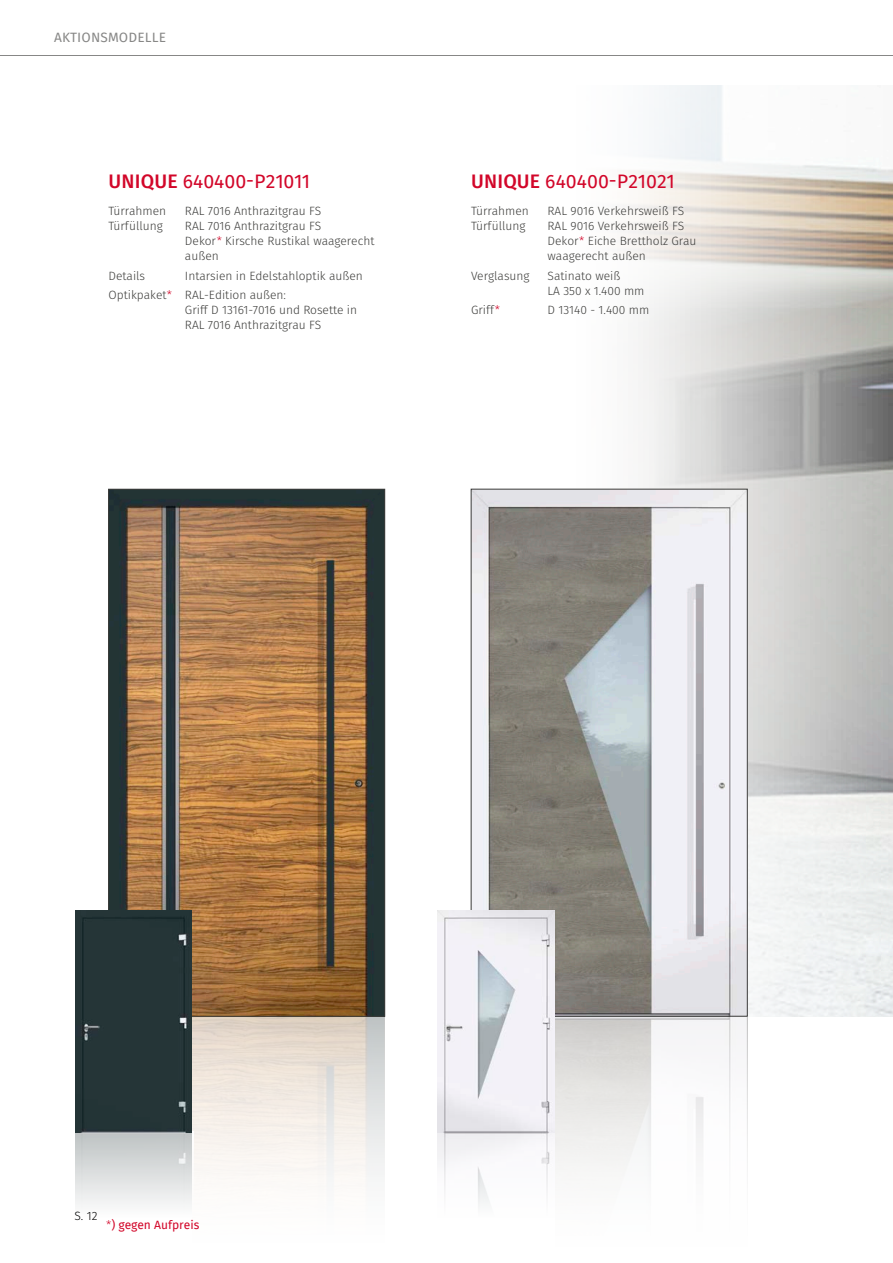
<style>
.page{position:relative;width:893px;height:1263px;background:#fff}
.page>*{position:absolute;margin:0;border:0;box-sizing:border-box;transform-origin:0 0}
.t1{font:19.5px "Fira Sans";color:#d20629}
.t2{font:13.5px "Fira Sans";letter-spacing:.01em;color:#878786}
.t3{font:300 12px/15px "Fira Sans";color:#3c3c3a}
.t4{font:12px "Fira Sans";color:#d20629}
.t5{font:300 12px "Fira Sans";color:#000}
.s1{font-weight:500}
.s2{color:#d20629}
.s3{font-weight:300}
</style>
<div class="page">
<hr style="left:0;top:55px;width:893px;height:1px;background:#878786">
<img style="left:471px;top:85px;width:422px;height:931px">
<img style="left:554px;top:1018px;width:191px;height:152px">
<svg style="left:473px;top:491px;width:272px;height:523px"></svg>
<img style="left:110px;top:491px;width:273px;height:686px">
<div style="left:75px;top:910px;width:117px;height:222px;background:#253537"></div>
<div style="left:75px;top:1132px;width:117px;height:86px;background:linear-gradient(to bottom,#bdc2c3,#fdfdfd)"></div>
<img style="left:438px;top:910px;width:116px;height:222px">
<p class="t2" style="left:54px;top:28px;width:113px">AKTIONSMODELLE</p>
<h1 class="t1" style="left:109px;top:168px;width:203px"><span class="s1">UNIQUE</span> 640400-P21011</h1>
<p class="t3" style="left:108px;top:205px;width:59px">Türrahmen</p>
<p class="t3" style="left:185px;top:205px;width:138px">RAL 7016 Anthrazitgrau FS</p>
<p class="t3" style="left:108px;top:220px;width:56px">Türfüllung</p>
<p class="t3" style="left:185px;top:220px;width:191px">RAL 7016 Anthrazitgrau FS<br>Dekor<span class="s2">*</span> Kirsche Rustikal waagerecht außen</p>
<p class="t3" style="left:108px;top:269px;width:38px">Details</p>
<p class="t3" style="left:108px;top:267px;width:256px;line-height:19.5px;text-indent:77px">Intarsien in Edelstahloptik außen<br>Optikpaket<span class="s2">*</span> RAL-Edition außen:</p>
<p class="t3" style="left:185px;top:304px;width:174px">Griff D 13161-7016 und Rosette in<br>RAL 7016 Anthrazitgrau FS</p>
<h1 class="t1" style="left:471px;top:168px;width:205px"><span class="s1">UNIQUE</span> 640400-P21021</h1>
<p class="t3" style="left:471px;top:205px;width:59px">Türrahmen</p>
<p class="t3" style="left:548px;top:205px;width:138px">RAL 9016 Verkehrsweiß FS</p>
<p class="t3" style="left:471px;top:220px;width:56px">Türfüllung</p>
<p class="t3" style="left:548px;top:220px;width:150px">RAL 9016 Verkehrsweiß FS<br>Dekor<span class="s2">*</span> Eiche Brettholz Grau waagerecht außen</p>
<p class="t3" style="left:471px;top:269px;width:60px">Verglasung</p>
<p class="t3" style="left:548px;top:269px;width:98px">Satinato weiß<br>LA 350 x 1.400 mm</p>
<p class="t3" style="left:471px;top:304px;width:31px">Griff<span class="s2">*</span></p>
<p class="t3" style="left:548px;top:304px;width:103px">D 13140 - 1.400 mm</p>
<p class="t5" style="left:74px;top:1207px;width:25px">S. 12</p>
<p class="t4" style="left:106px;top:1216px;width:95px"><span class="s3">*</span>) gegen Aufpreis</p>
</div>
